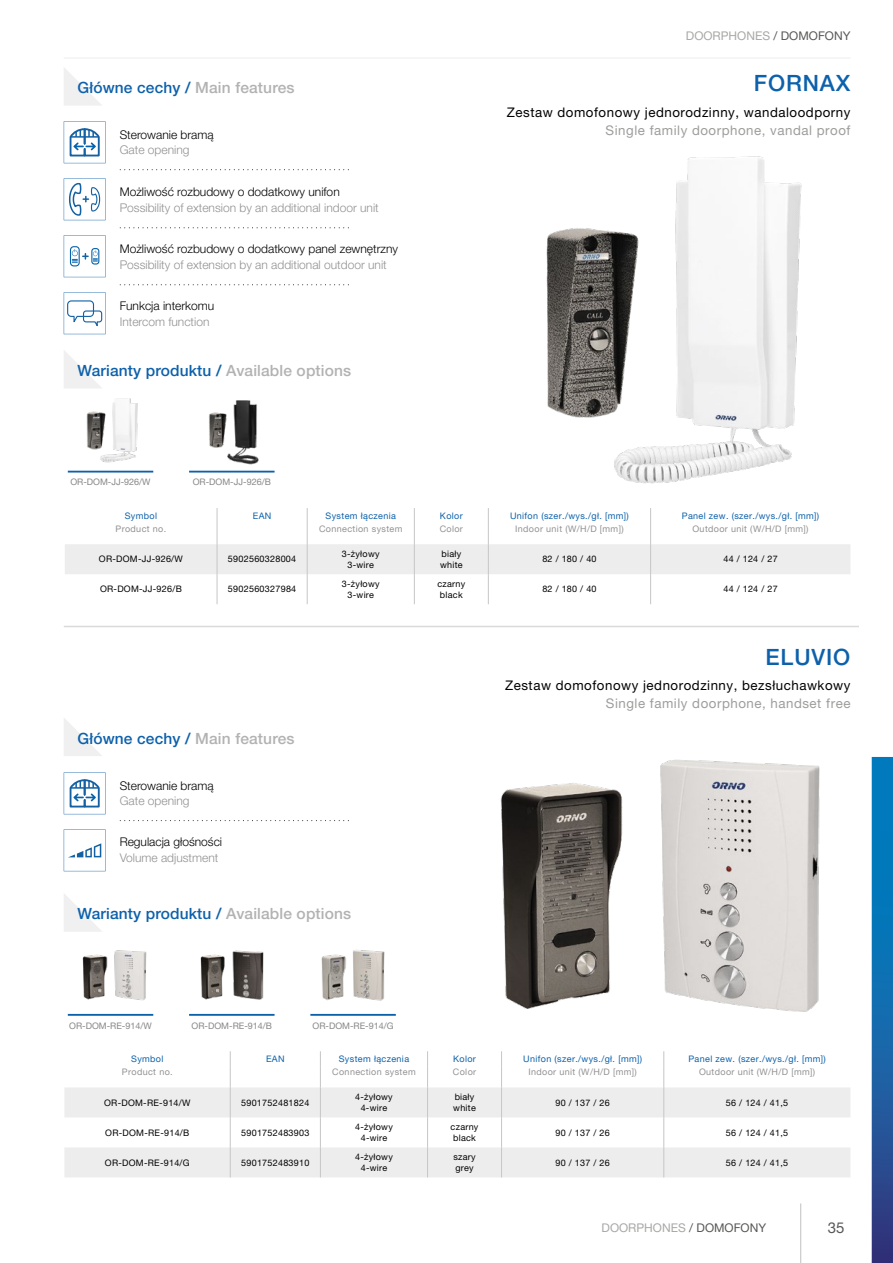
<style>
.page{position:relative;width:893px;height:1263px;background:#fff}
.page>*{position:absolute;margin:0;border:0;box-sizing:border-box;transform-origin:0 0}
.t1{font:500 22.5px "Helvetica Neue LT Pro";letter-spacing:.04em;color:#0d61ab}
.t2{font:500 15.45px "Helvetica Neue LT Pro";letter-spacing:.01em;color:#0d61ab}
.t3{font:15px "Helvetica Neue LT Pro";color:#575756}
.t4{font:13.35px "Helvetica Neue LT Pro";letter-spacing:.04em;color:#000}
.t5{font:13.35px "Helvetica Neue LT Pro";letter-spacing:.04em;color:#9d9d9c}
.t6{font:300 12px "Helvetica Neue LT Pro";color:#929292}
.t7{font:300 12px "Helvetica Neue LT Pro";color:#000}
.t8{font:12px "Helvetica Neue LT Pro";color:#a8a8a7}
.t9{font:9px/10.8px "Helvetica Neue LT Pro";letter-spacing:.03em;color:#000;text-align:center}
.t10{font:9px "Helvetica Neue LT Pro";letter-spacing:.04em;color:#0d61ab}
.t11{font:9px "Helvetica Neue LT Pro";letter-spacing:.04em;color:#929292}
.t12{font:9px "Helvetica Neue LT Pro";color:#878787}
.s1{color:#b3b2b2}
.s2{color:#575756}
</style>
<div class="page">
<hr style="left:64px;top:626px;width:795px;height:1px;background:#dadada">
<svg style="left:64px;top:894px;width:38px;height:38px"></svg>
<svg style="left:64px;top:718px;width:38px;height:38px"></svg>
<svg style="left:64px;top:772px;width:42px;height:42px"></svg>
<svg style="left:64px;top:829px;width:42px;height:42px"></svg>
<svg style="left:64px;top:1087px;width:786px;height:90px;fill:#ededed"></svg>
<hr style="left:230px;top:1087px;width:1px;height:30px;background:#c6c6c6">
<hr style="left:230px;top:1117px;width:1px;height:30px;background:#c6c6c6">
<hr style="left:230px;top:1147px;width:1px;height:30px;background:#c6c6c6">
<hr style="left:320px;top:1087px;width:1px;height:30px;background:#c6c6c6">
<hr style="left:427px;top:1087px;width:1px;height:30px;background:#c6c6c6">
<hr style="left:320px;top:1117px;width:1px;height:30px;background:#c6c6c6">
<hr style="left:427px;top:1117px;width:1px;height:30px;background:#c6c6c6">
<hr style="left:320px;top:1147px;width:1px;height:30px;background:#c6c6c6">
<hr style="left:427px;top:1147px;width:1px;height:30px;background:#c6c6c6">
<svg style="left:229px;top:1051px;width:436px;height:36px"></svg>
<hr style="left:501px;top:1087px;width:1px;height:30px;background:#c6c6c6">
<hr style="left:663px;top:1087px;width:1px;height:30px;background:#c6c6c6">
<hr style="left:501px;top:1117px;width:1px;height:30px;background:#c6c6c6">
<hr style="left:663px;top:1117px;width:1px;height:30px;background:#c6c6c6">
<hr style="left:501px;top:1147px;width:1px;height:30px;background:#c6c6c6">
<hr style="left:663px;top:1147px;width:1px;height:30px;background:#c6c6c6">
<img style="left:500px;top:759px;width:320px;height:253px">
<img style="left:193px;top:950px;width:78px;height:64px">
<img style="left:314px;top:950px;width:78px;height:64px">
<img style="left:76px;top:950px;width:77px;height:64px">
<hr style="left:189px;top:1014px;width:86px;height:2px;background:#0d61ab">
<hr style="left:310px;top:1014px;width:86px;height:2px;background:#0d61ab">
<hr style="left:68px;top:1014px;width:85px;height:2px;background:#0d61ab">
<svg style="left:64px;top:351px;width:37px;height:37px"></svg>
<svg style="left:64px;top:68px;width:37px;height:37px"></svg>
<svg style="left:64px;top:121px;width:42px;height:42px"></svg>
<svg style="left:64px;top:178px;width:42px;height:42px"></svg>
<svg style="left:64px;top:235px;width:42px;height:42px"></svg>
<svg style="left:64px;top:292px;width:42px;height:42px"></svg>
<hr style="left:217px;top:574px;width:1px;height:30px;background:#c6c6c6">
<hr style="left:307px;top:574px;width:1px;height:30px;background:#c6c6c6">
<hr style="left:414px;top:574px;width:1px;height:30px;background:#c6c6c6">
<svg style="left:65px;top:508px;width:785px;height:66px"></svg>
<hr style="left:488px;top:544px;width:1px;height:30px;background:#c6c6c6">
<hr style="left:650px;top:544px;width:1px;height:30px;background:#c6c6c6">
<hr style="left:488px;top:574px;width:1px;height:30px;background:#c6c6c6">
<hr style="left:650px;top:574px;width:1px;height:30px;background:#c6c6c6">
<img style="left:546px;top:156px;width:256px;height:328px">
<img style="left:209px;top:400px;width:50px;height:65px">
<img style="left:76px;top:398px;width:77px;height:73px">
<hr style="left:189px;top:471px;width:86px;height:1px;background:#0d61ab">
<hr style="left:68px;top:471px;width:85px;height:1px;background:#0d61ab">
<svg style="left:120px;top:227px;width:229px;height:1px"></svg>
<svg style="left:120px;top:284px;width:229px;height:1px"></svg>
<svg style="left:120px;top:820px;width:229px;height:1px"></svg>
<svg style="left:120px;top:169px;width:229px;height:1px"></svg>
<svg style="left:872px;top:757px;width:21px;height:506px"></svg>
<hr style="left:800px;top:1203px;width:1px;height:60px;background:#c6c6c6">
<hr style="left:64px;top:58px;width:786px;height:1px;background:#ededed">
<h2 class="t2" style="left:78px;top:78px;width:218px">Główne cechy / <span class="s1">Main features</span></h2>
<h3 class="t7" style="left:120px;top:128px;width:96px">Sterowanie bramą</h3>
<h3 class="t6" style="left:120px;top:142px;width:71px">Gate opening</h3>
<h3 class="t7" style="left:120px;top:184px;width:222px">Możliwość rozbudowy o dodatkowy unifon</h3>
<h3 class="t6" style="left:120px;top:200px;width:261px">Possibility of extension by an additional indoor unit</h3>
<h3 class="t7" style="left:120px;top:241px;width:280px">Możliwość rozbudowy o dodatkowy panel zewnętrzny</h3>
<h3 class="t6" style="left:120px;top:257px;width:269px">Possibility of extension by an additional outdoor unit</h3>
<h3 class="t7" style="left:120px;top:298px;width:96px">Funkcja interkomu</h3>
<h3 class="t6" style="left:120px;top:314px;width:91px">Intercom function</h3>
<h2 class="t2" style="left:78px;top:361px;width:275px">Warianty produktu / <span class="s1">Available options</span></h2>
<p class="t12" style="left:70px;top:477px;width:82px">OR-DOM-JJ-926/W</p>
<p class="t12" style="left:193px;top:477px;width:80px">OR-DOM-JJ-926/B</p>
<h3 class="t8" style="left:686px;top:28px;width:166px">DOORPHONES <span class="s2">/ DOMOFONY</span></h3>
<h1 class="t1" style="left:754px;top:70px;width:98px">FORNAX</h1>
<h3 class="t4" style="left:507px;top:104px;width:345px">Zestaw domofonowy jednorodzinny, wandaloodporny</h3>
<h3 class="t5" style="left:606px;top:122px;width:246px">Single family doorphone, vandal proof</h3>
<p class="t10" style="left:125px;top:510px;width:34px">Symbol</p>
<p class="t10" style="left:253px;top:510px;width:20px">EAN</p>
<p class="t10" style="left:326px;top:510px;width:72px">System łączenia</p>
<p class="t10" style="left:440px;top:510px;width:24px">Kolor</p>
<p class="t10" style="left:510px;top:510px;width:120px">Unifon (szer./wys./gł. [mm])</p>
<p class="t10" style="left:682px;top:510px;width:139px">Panel zew. (szer./wys./gł. [mm])</p>
<p class="t11" style="left:116px;top:523px;width:52px">Product no.</p>
<p class="t11" style="left:319px;top:523px;width:85px">Connection system</p>
<p class="t11" style="left:440px;top:523px;width:25px">Color</p>
<p class="t11" style="left:515px;top:523px;width:110px">Indoor unit (W/H/D [mm])</p>
<p class="t11" style="left:692px;top:523px;width:118px">Outdoor unit (W/H/D [mm])</p>
<p class="t9" style="left:99px;top:554px;width:85px">OR-DOM-JJ-926/W</p>
<p class="t9" style="left:228px;top:554px;width:70px">5902560328004</p>
<p class="t9" style="left:342px;top:548px;width:39px">3-żyłowy<br>3-wire</p>
<p class="t9" style="left:440px;top:548px;width:24px;text-align:left">biały white</p>
<p class="t9" style="left:542px;top:554px;width:56px">82 / 180 / 40</p>
<p class="t9" style="left:723px;top:554px;width:56px">44 / 124 / 27</p>
<p class="t9" style="left:100px;top:584px;width:83px">OR-DOM-JJ-926/B</p>
<p class="t9" style="left:228px;top:584px;width:70px">5902560327984</p>
<p class="t9" style="left:342px;top:578px;width:39px">3-żyłowy<br>3-wire</p>
<p class="t9" style="left:437px;top:578px;width:29px;text-align:left">czarny black</p>
<p class="t9" style="left:542px;top:584px;width:56px">82 / 180 / 40</p>
<p class="t9" style="left:723px;top:584px;width:56px">44 / 124 / 27</p>
<h1 class="t1" style="left:765px;top:643px;width:86px">ELUVIO</h1>
<h2 class="t2" style="left:78px;top:729px;width:218px">Główne cechy / <span class="s1">Main features</span></h2>
<h3 class="t7" style="left:120px;top:779px;width:96px">Sterowanie bramą</h3>
<h3 class="t6" style="left:120px;top:793px;width:71px">Gate opening</h3>
<h3 class="t7" style="left:120px;top:835px;width:104px">Regulacja głośności</h3>
<h3 class="t6" style="left:120px;top:851px;width:100px">Volume adjustment</h3>
<h2 class="t2" style="left:78px;top:904px;width:275px">Warianty produktu / <span class="s1">Available options</span></h2>
<p class="t12" style="left:69px;top:1020px;width:84px">OR-DOM-RE-914/W</p>
<p class="t12" style="left:192px;top:1020px;width:82px">OR-DOM-RE-914/B</p>
<p class="t12" style="left:313px;top:1020px;width:83px">OR-DOM-RE-914/G</p>
<h3 class="t4" style="left:505px;top:677px;width:347px">Zestaw domofonowy jednorodzinny, bezsłuchawkowy</h3>
<h3 class="t5" style="left:606px;top:695px;width:246px">Single family doorphone, handset free</h3>
<p class="t10" style="left:131px;top:1053px;width:34px">Symbol</p>
<p class="t10" style="left:266px;top:1053px;width:20px">EAN</p>
<p class="t10" style="left:339px;top:1053px;width:72px">System łączenia</p>
<p class="t10" style="left:453px;top:1053px;width:24px">Kolor</p>
<p class="t10" style="left:523px;top:1053px;width:120px">Unifon (szer./wys./gł. [mm])</p>
<p class="t10" style="left:688px;top:1053px;width:139px">Panel zew. (szer./wys./gł. [mm])</p>
<p class="t11" style="left:122px;top:1066px;width:52px">Product no.</p>
<p class="t11" style="left:332px;top:1066px;width:85px">Connection system</p>
<p class="t11" style="left:453px;top:1066px;width:25px">Color</p>
<p class="t11" style="left:528px;top:1066px;width:110px">Indoor unit (W/H/D [mm])</p>
<p class="t11" style="left:699px;top:1066px;width:118px">Outdoor unit (W/H/D [mm])</p>
<p class="t9" style="left:104px;top:1097px;width:88px">OR-DOM-RE-914/W</p>
<p class="t9" style="left:241px;top:1097px;width:70px">5901752481824</p>
<p class="t9" style="left:355px;top:1091px;width:39px">4-żyłowy<br>4-wire</p>
<p class="t9" style="left:453px;top:1091px;width:24px;text-align:left">biały white</p>
<p class="t9" style="left:555px;top:1097px;width:56px">90 / 137 / 26</p>
<p class="t9" style="left:726px;top:1097px;width:64px">56 / 124 / 41,5</p>
<p class="t9" style="left:105px;top:1127px;width:86px">OR-DOM-RE-914/B</p>
<p class="t9" style="left:241px;top:1127px;width:70px">5901752483903</p>
<p class="t9" style="left:355px;top:1121px;width:39px">4-żyłowy<br>4-wire</p>
<p class="t9" style="left:451px;top:1121px;width:29px;text-align:left">czarny black</p>
<p class="t9" style="left:556px;top:1127px;width:56px">90 / 137 / 26</p>
<p class="t9" style="left:726px;top:1127px;width:64px">56 / 124 / 41,5</p>
<p class="t9" style="left:105px;top:1157px;width:86px">OR-DOM-RE-914/G</p>
<p class="t9" style="left:241px;top:1157px;width:70px">5901752483910</p>
<p class="t9" style="left:355px;top:1151px;width:39px">4-żyłowy<br>4-wire</p>
<p class="t9" style="left:453px;top:1151px;width:24px;text-align:left">szary grey</p>
<p class="t9" style="left:556px;top:1157px;width:56px">90 / 137 / 26</p>
<p class="t9" style="left:726px;top:1157px;width:64px">56 / 124 / 41,5</p>
<h3 class="t8" style="left:602px;top:1220px;width:166px">DOORPHONES <span class="s2">/ DOMOFONY</span></h3>
<h3 class="t3" style="left:828px;top:1218px;width:18px">35</h3>
</div>
